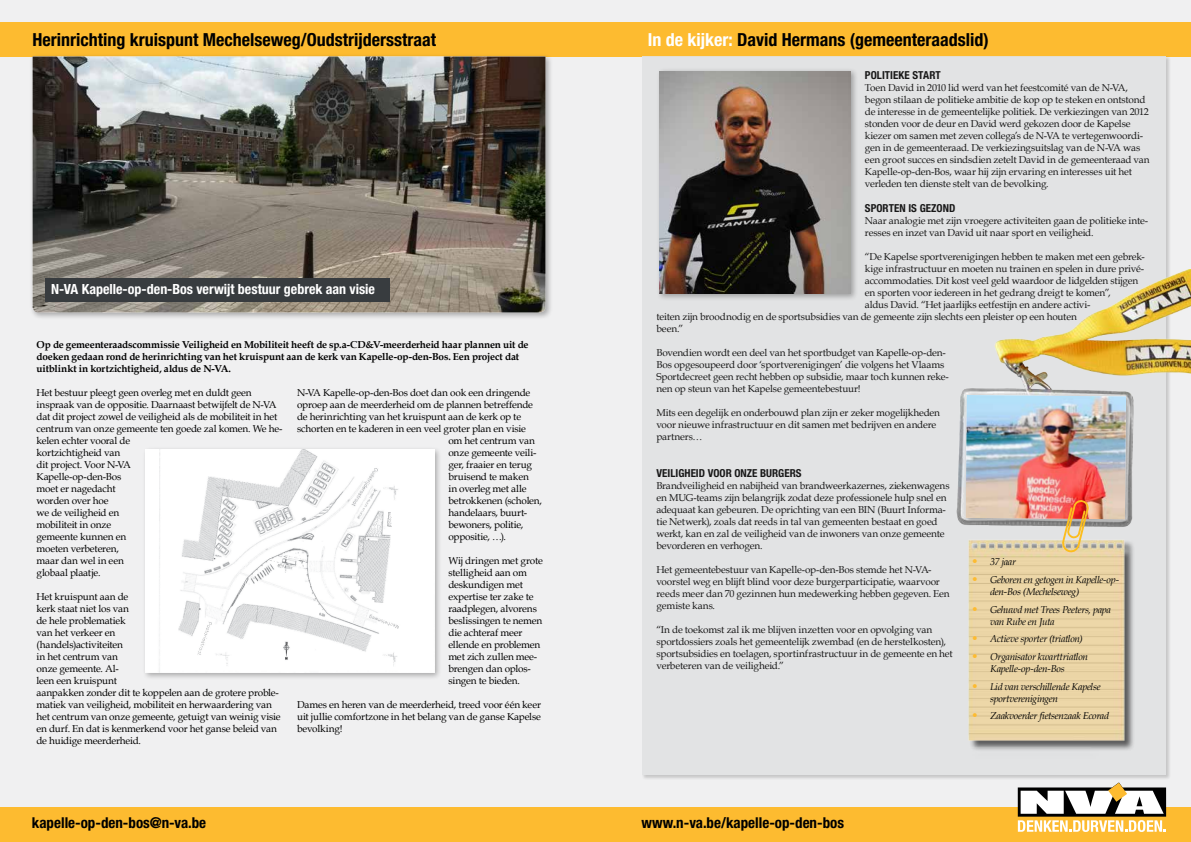
<style>
.page{position:relative;width:1191px;height:842px;background:#fff}
.page>*{position:absolute;margin:0;border:0;box-sizing:border-box;transform-origin:0 0}
.t1{font:700 condensed 18px "Helvetica Neue LT Std";color:#000}
.t2{font:700 condensed 15px "Helvetica Neue LT Std";color:#000}
.t3{font:700 condensed 14px "Helvetica Neue LT Std";color:#fff}
.t4{font:700 condensed 11px "Helvetica Neue LT Std";letter-spacing:.005em;color:#000}
.t5{font:10px/12px "Book Antiqua";letter-spacing:-.015em;color:#000}
.t6{font:italic 10px/12px "Book Antiqua";letter-spacing:-.03em;color:#000}
.t7{font:700 10px/12px "Book Antiqua";letter-spacing:-.015em;color:#000}
.s1{color:#fff}
.s2{font-family:"Helvetica Neue LT Std";font-weight:700;font-style:normal;font-stretch:condensed;font-size:11px;color:#fdbb30}
</style>
<div class="page">
<div style="left:0;top:0;width:1191px;height:808px;background:#f0f0f1"></div>
<div style="left:0;top:808px;width:1191px;height:34px;background:#fdbb30"></div>
<div style="left:0;top:23px;width:1191px;height:34px;background:#fdbb30"></div>
<div style="left:29px;top:53px;width:524px;height:267px;background:#000;opacity:.3"></div>
<img style="left:33px;top:57px;width:512px;height:255px">
<div style="left:142px;top:446px;width:300px;height:234px;background:#000;opacity:.3"></div>
<img style="left:146px;top:450px;width:288px;height:222px">
<img style="left:197px;top:585px;width:19px;height:69px">
<img style="left:216px;top:487px;width:218px;height:179px">
<img style="left:146px;top:499px;width:179px;height:86px">
<svg style="left:1017px;top:782px;width:149px;height:50px"></svg>
<div style="left:642px;top:57px;width:524px;height:718px;background:#e1e2e3"></div>
<div style="left:45px;top:279px;width:344px;height:23px;background:#383c3f"></div>
<img style="left:956px;top:269px;width:235px;height:298px">
<div style="left:962px;top:391px;width:171px;height:135px;background:#000;opacity:.3"></div>
<div style="left:969px;top:540px;width:166px;height:218px;background:#000;opacity:.6"></div>
<img style="left:964px;top:535px;width:163px;height:213px">
<img style="left:965px;top:395px;width:161px;height:162px">
<div style="left:656px;top:68px;width:202px;height:233px;background:#000;opacity:.3"></div>
<img style="left:659px;top:71px;width:191px;height:223px">
<h1 class="t1" style="left:33px;top:29px;width:405px">Herinrichting kruispunt Mechelseweg/Oudstrijdersstraat</h1>
<h1 class="t1" style="left:648px;top:29px;width:342px"><span class="s1">In de kijker:</span> David Hermans (gemeenteraadslid)</h1>
<p class="t4" style="left:865px;top:68px;width:77px">POLITIEKE START</p>
<p class="t5" style="left:865px;top:81px;width:286px">Toen David in 2010 lid werd van het feestcomité van de N-VA, begon stilaan de politieke ambitie de kop op te steken en ontstond de interesse in de gemeentelijke politiek. De verkiezingen van 2012 stonden voor de deur en David werd gekozen door de Kapelse kiezer om samen met zeven collega’s de N-VA te vertegenwoordi&shy;gen in de gemeenteraad. De verkiezingsuitslag van de N-VA was een groot succes en sindsdien zetelt David in de gemeenteraad van Kapelle-op-den-Bos, waar hij zijn ervaring en interesses uit het verleden ten dienste stelt van de bevolking.</p>
<p class="t4" style="left:865px;top:201px;width:92px">SPORTEN IS GEZOND</p>
<p class="t5" style="left:865px;top:214px;width:285px">Naar analogie met zijn vroegere activiteiten gaan de politieke inte&shy;resses en inzet van David uit naar sport en veiligheid.</p>
<p class="t5" style="left:865px;top:250px;width:281px">“De Kapelse sportverenigingen hebben te maken met een gebrek-</p>
<p class="t5" style="left:865px;top:262px;width:281px">kige infrastructuur en moeten nu trainen en spelen in dure privé-</p>
<p class="t5" style="left:865px;top:274px;width:275px">accommodaties. Dit kost veel geld waardoor de lidgelden stijgen</p>
<p class="t5" style="left:865px;top:286px;width:247px">en sporten voor iedereen in het gedrang dreigt te komen”,</p>
<p class="t5" style="left:865px;top:298px;width:227px">aldus David. “Het jaarlijks eetfestijn en andere activi-</p>
<p class="t5" style="left:656px;top:310px;width:422px">teiten zijn broodnodig en de sportsubsidies van de gemeente zijn slechts een pleister op een houten</p>
<p class="t5" style="left:656px;top:322px;width:29px">been.”</p>
<p class="t5" style="left:656px;top:346px;width:294px">Bovendien wordt een deel van het sportbudget van Kapelle-op-den-Bos opgesoupeerd door ‘sportverenigingen’ die volgens het Vlaams Sportdecreet geen recht hebben op subsidie, maar toch kunnen reke&shy;nen op steun van het Kapelse gemeentebestuur!</p>
<p class="t5" style="left:656px;top:406px;width:285px">Mits een degelijk en onderbouwd plan zijn er zeker mogelijkheden voor nieuwe infrastructuur en dit samen met bedrijven en andere partners…</p>
<p class="t4" style="left:656px;top:466px;width:147px">VEILIGHEID VOOR ONZE BURGERS</p>
<p class="t5" style="left:656px;top:479px;width:295px">Brandveiligheid en nabijheid van brandweerkazernes, ziekenwagens en MUG-teams zijn belangrijk zodat deze professionele hulp snel en adequaat kan gebeuren. De oprichting van een BIN (Buurt Informa&shy;tie Netwerk), zoals dat reeds in tal van gemeenten bestaat en goed werkt, kan en zal de veiligheid van de inwoners van onze gemeente bevorderen en verhogen.</p>
<p class="t5" style="left:656px;top:563px;width:295px">Het gemeentebestuur van Kapelle-op-den-Bos stemde het N-VA&shy;voorstel weg en blijft blind voor deze burgerparticipatie, waarvoor reeds meer dan 70 gezinnen hun medewerking hebben gegeven. Een gemiste kans.</p>
<p class="t5" style="left:656px;top:623px;width:298px">“In de toekomst zal ik me blijven inzetten voor en opvolging van sportdossiers zoals het gemeentelijk zwembad (en de herstelkosten), sportsubsidies en toelagen, sportinfrastructuur in de gemeente en het verbeteren van de veiligheid.”</p>
<h3 class="t3" style="left:51px;top:281px;width:325px">N-VA Kapelle-op-den-Bos verwijt bestuur gebrek aan visie</h3>
<p class="t7" style="left:37px;top:339px;width:493px">Op de gemeenteraadscommissie Veiligheid en Mobiliteit heeft de sp.a-CD&amp;V-meerderheid haar plannen uit de doeken gedaan rond de herinrichting van het kruispunt aan de kerk van Kapelle-op-den-Bos. Een project dat uitblinkt in kortzichtigheid, aldus de N-VA.</p>
<p class="t5" style="left:37px;top:386px;width:247px">Het bestuur pleegt geen overleg met en duldt geen inspraak van de oppositie. Daarnaast betwijfelt de N-VA dat dit project zowel de veiligheid als de mobiliteit in het centrum van onze gemeente ten goede zal komen. We he&shy;kelen echter vooral de<br>kortzichtigheid van<br>dit project. Voor N-VA<br>Kapelle-op-den-Bos<br>moet er nagedacht<br>worden over hoe<br>we de veiligheid en<br>mobiliteit in onze<br>gemeente kunnen en<br>moeten verbeteren,<br>maar dan wel in een<br>globaal plaatje.</p>
<p class="t5" style="left:37px;top:590px;width:246px">Het kruispunt aan de<br>kerk staat niet los van<br>de hele problematiek<br>van het verkeer en<br>(handels)activiteiten<br>in het centrum van<br>onze gemeente. Al-<br>leen een kruispunt<br>aanpakken zonder dit te koppelen aan de grotere proble&shy;matiek van veiligheid, mobiliteit en herwaardering van het centrum van onze gemeente, getuigt van weinig visie en durf. En dat is kenmerkend voor het ganse beleid van de huidige meerderheid.</p>
<p class="t5" style="left:297px;top:386px;width:235px">N-VA Kapelle-op-den-Bos doet dan ook een dringende</p>
<p class="t5" style="left:297px;top:398px;width:237px">oproep aan de meerderheid om de plannen betreffende</p>
<p class="t5" style="left:297px;top:410px;width:226px">de herinrichting van het kruispunt aan de kerk op te</p>
<p class="t5" style="left:297px;top:422px;width:230px">schorten en te kaderen in een veel groter plan en visie</p>
<p class="t5" style="left:448px;top:434px;width:88px">om het centrum van</p>
<p class="t5" style="left:448px;top:446px;width:90px">onze gemeente veili-</p>
<p class="t5" style="left:448px;top:458px;width:85px">ger, fraaier en terug</p>
<p class="t5" style="left:448px;top:470px;width:82px">bruisend te maken</p>
<p class="t5" style="left:448px;top:482px;width:80px">in overleg met alle</p>
<p class="t5" style="left:448px;top:494px;width:95px">betrokkenen (scholen,</p>
<p class="t5" style="left:448px;top:506px;width:80px">handelaars, buurt-</p>
<p class="t5" style="left:448px;top:518px;width:77px">bewoners, politie,</p>
<p class="t5" style="left:448px;top:530px;width:59px">oppositie, …).</p>
<p class="t5" style="left:448px;top:554px;width:96px">Wij dringen met grote stelligheid aan om deskundigen met expertise ter zake te raadplegen, alvorens beslissingen te nemen die achteraf meer ellende en problemen met zich zullen mee&shy;brengen dan oplos&shy;singen te bieden.</p>
<p class="t5" style="left:297px;top:698px;width:245px;text-align:justify">Dames en heren van de meerderheid, treed voor één keer uit jullie comfortzone in het belang van de ganse Kapelse bevolking!</p>
<p class="t6" style="left:972px;top:556px;width:45px"><span class="s2">•</span> 37 jaar</p>
<p class="t6" style="left:990px;top:573px;width:131px;text-indent:-18px"><span class="s2">•</span> Geboren en getogen in Kapelle-op&shy;den-Bos (Mechelseweg)</p>
<p class="t6" style="left:990px;top:603px;width:122px;text-indent:-18px"><span class="s2">•</span> Gehuwd met Trees Peeters, papa van Rube en Juta</p>
<p class="t6" style="left:972px;top:633px;width:112px"><span class="s2">•</span> Actieve sporter (triatlon)</p>
<p class="t6" style="left:972px;top:650px;width:118px;text-align:center"><span class="s2">•</span> Organisator kwarttriatlon<br>Kapelle-op-den-Bos</p>
<p class="t6" style="left:990px;top:680px;width:112px;text-indent:-18px"><span class="s2">•</span> Lid van verschillende Kapelse sportverenigingen</p>
<p class="t6" style="left:972px;top:710px;width:138px"><span class="s2">•</span> Zaakvoerder fietsenzaak Ecorad</p>
<h2 class="t2" style="left:32px;top:814px;width:176px">kapelle-op-den-bos@n-va.be</h2>
<h2 class="t2" style="left:641px;top:814px;width:204px">www.n-va.be/kapelle-op-den-bos</h2>
</div>
